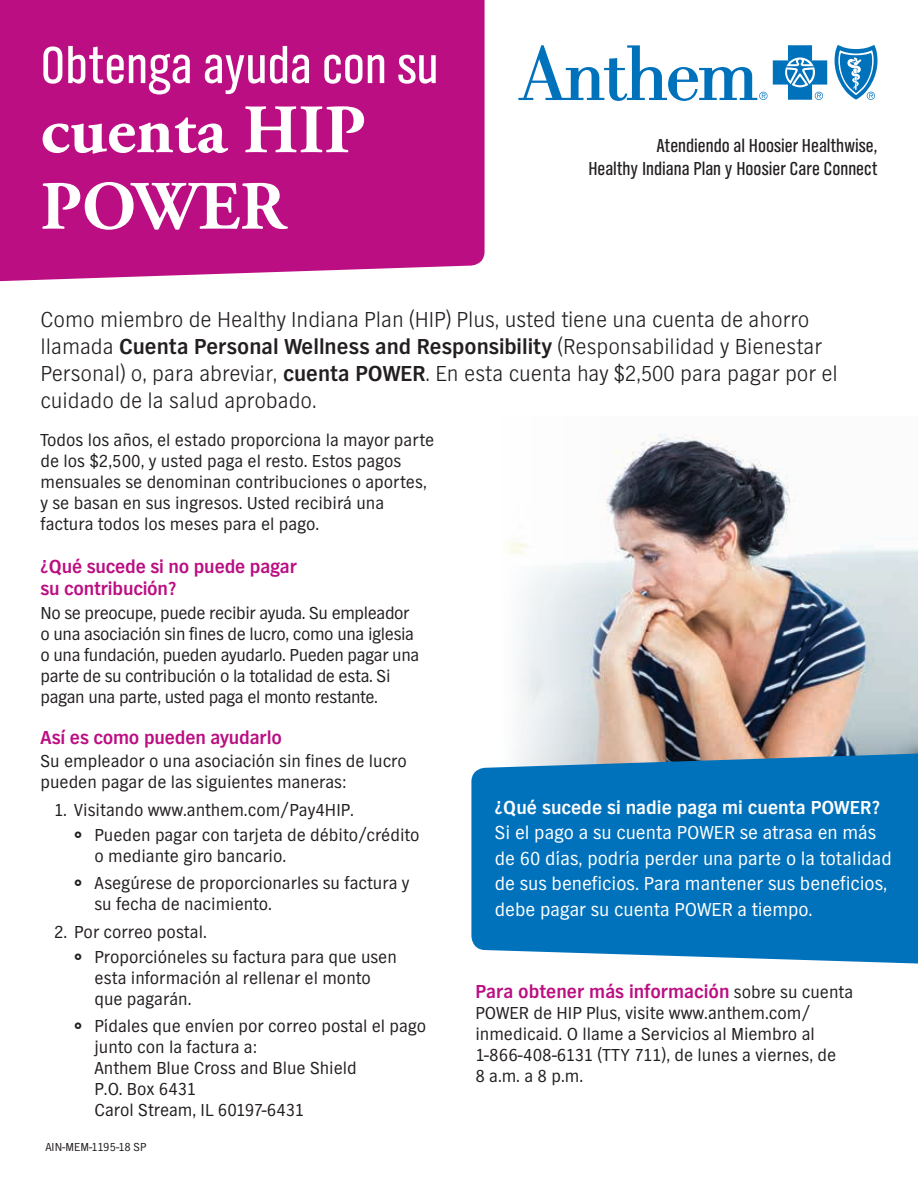
<style>
.page{position:relative;width:918px;height:1188px;background:#fff}
.page>*{position:absolute;margin:0;border:0;box-sizing:border-box;transform-origin:0 0}
.t1{font:700 69px/76.5px "Adobe Garamond Pro";color:#fff}
.t2{font:54px "TV Nord Cond EF";color:#fff}
.t3{font:300 22.5px/27px "TV Nord EF";color:#231f20}
.t4{font:19.5px/25.5px "TV Nord EF";color:#fff}
.t5{font:700 19.5px/22.5px "TV Nord EF";letter-spacing:-.01em;color:#bb0e82}
.t6{font:19.5px/23.4px "TV Nord Cond EF";color:#231f20;text-align:right}
.t7{font:18px/21px "TV Nord EF";color:#231f20}
.t8{font:18px/21px "TV Nord EF";letter-spacing:-.02em;color:#231f20}
.t9{font:12px "TV Nord EF";color:#231f20}
.s1{font-weight:700}
.s2{font-weight:400;font-size:18px;color:#231f20}
</style>
<div class="page">
<img style="left:506px;top:433px;width:412px;height:320px">
<svg style="left:471px;top:753px;width:447px;height:211px;background:#117abe"></svg>
<div style="left:0;top:0;width:485px;height:282px;background:#bb0e82"></div>
<svg style="left:518px;top:45px;width:249px;height:56px"></svg>
<svg style="left:773px;top:45px;width:54px;height:55px"></svg>
<svg style="left:835px;top:45px;width:43px;height:55px"></svg>
<h1 class="t2" style="left:40px;top:36px;width:399px">Obtenga ayuda con su</h1>
<h1 class="t1" style="left:40px;top:93px;width:327px">cuenta HIP<br>POWER</h1>
<p class="t6" style="left:588px;top:134px;width:291px">Atendiendo al Hoosier Healthwise,<br>Healthy Indiana Plan y Hoosier Care Connect</p>
<p class="t3" style="left:40px;top:306px;width:799px">Como miembro de Healthy Indiana Plan (HIP) Plus, usted tiene una cuenta de ahorro llamada <span class="s1">Cuenta Personal Wellness and Responsibility</span> (Responsabilidad y Bienestar Personal) o, para abreviar, <span class="s1">cuenta POWER</span>. En esta cuenta hay $2,500 para pagar por el cuidado de la salud aprobado.</p>
<p class="t7" style="left:40px;top:429px;width:395px">Todos los años, el estado proporciona la mayor parte de los $2,500, y usted paga el resto. Estos pagos mensuales se denominan contribuciones o aportes, y se basan en sus ingresos. Usted recibirá una factura todos los meses para el pago.</p>
<h2 class="t5" style="left:40px;top:555px;width:258px">¿Qué sucede si no puede pagar su contribución?</h2>
<p class="t8" style="left:40px;top:602px;width:380px">No se preocupe, puede recibir ayuda. Su empleador o una asociación sin fines de lucro, como una iglesia o una fundación, pueden ayudarlo. Pueden pagar una parte de su contribución o la totalidad de esta. Si pagan una parte, usted paga el monto restante.</p>
<h2 class="t5" style="left:40px;top:726px;width:243px">Así es como pueden ayudarlo</h2>
<p class="t7" style="left:40px;top:751px;width:368px">Su empleador o una asociación sin fines de lucro pueden pagar de las siguientes maneras:</p>
<p class="t7" style="left:54px;top:800px;width:302px">1. Visitando www.anthem.com/Pay4HIP.</p>
<p class="t7" style="left:94px;top:824px;width:327px">Pueden pagar con tarjeta de débito/crédito o mediante giro bancario.</p>
<p class="t7" style="left:94px;top:873px;width:317px">Asegúrese de proporcionarles su factura y su fecha de nacimiento.</p>
<p class="t7" style="left:54px;top:922px;width:154px">2. Por correo postal.</p>
<p class="t7" style="left:94px;top:946px;width:304px">Proporcióneles su factura para que usen esta información al rellenar el monto que pagarán.</p>
<p class="t7" style="left:94px;top:1016px;width:333px">Pídales que envíen por correo postal el pago junto con la factura a:</p>
<p class="t7" style="left:94px;top:1058px;width:264px">Anthem Blue Cross and Blue Shield</p>
<p class="t7" style="left:94px;top:1079px;width:103px">P.O. Box 6431</p>
<p class="t7" style="left:94px;top:1100px;width:211px">Carol Stream, IL 60197-6431</p>
<p class="t4" style="left:495px;top:794px;width:399px"><span class="s1">¿Qué sucede si nadie paga mi cuenta POWER?<br></span>Si el pago a su cuenta POWER se atrasa en más de 60 días, podría perder una parte o la totalidad de sus beneficios. Para mantener sus beneficios, debe pagar su cuenta POWER a tiempo.</p>
<p class="t5" style="left:475px;top:980px;width:379px">Para obtener más información <span class="s2">sobre su cuenta</span></p>
<p class="t7" style="left:475px;top:1002px;width:362px">POWER de HIP Plus, visite www.anthem.com/ inmedicaid. O llame a Servicios al Miembro al 1-866-408-6131 (TTY 711), de lunes a viernes, de 8 a.m. a 8 p.m.</p>
<p class="t9" style="left:45px;top:1140px;width:103px">AIN-MEM-1195-18 SP</p>
</div>
